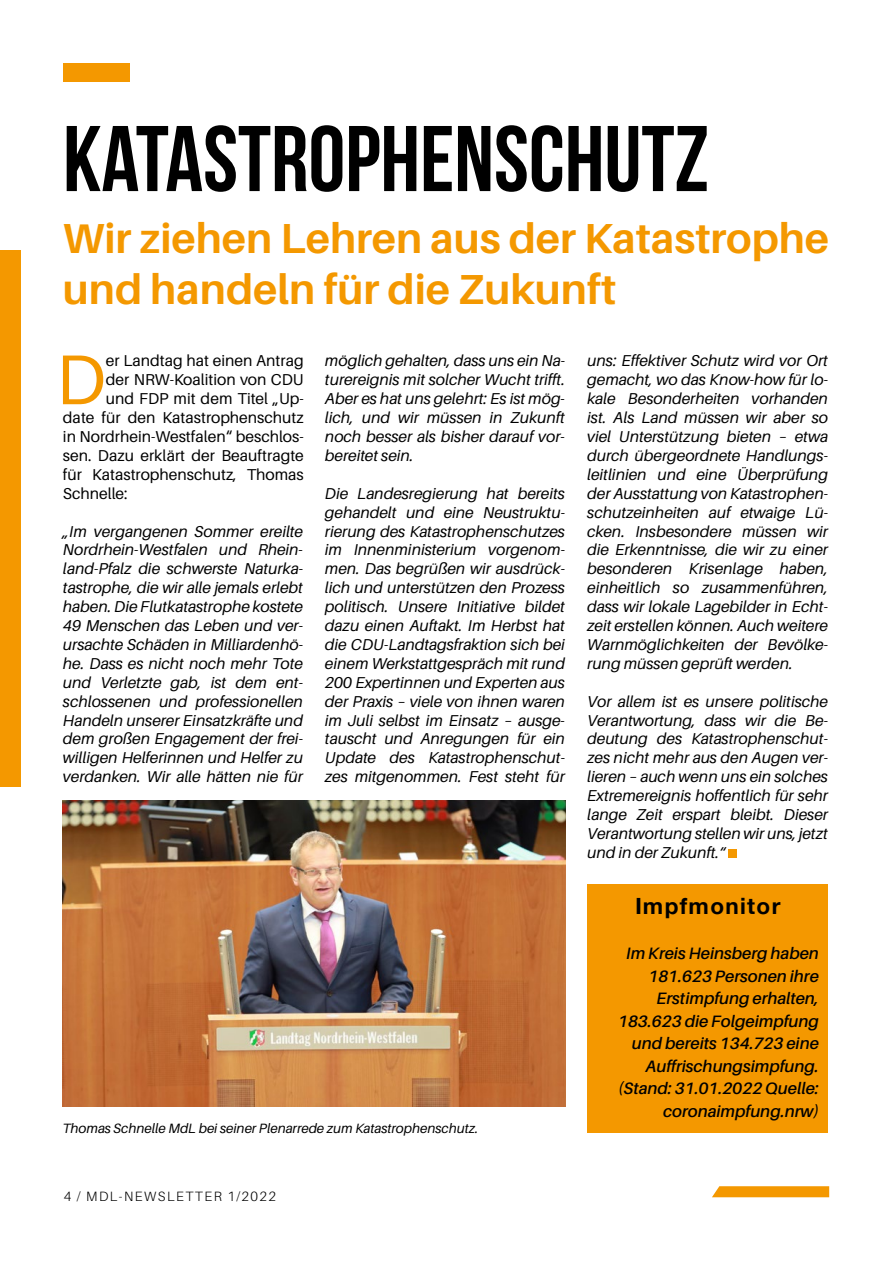
<style>
.page{position:relative;width:893px;height:1263px;background:#fff}
.page>*{position:absolute;margin:0;border:0;box-sizing:border-box;transform-origin:0 0}
.t1{font:93px "Bebas Neue";color:#000}
.t2{font:70.5px "Aileron";color:#f49800}
.t3{font:700 42px/50.4px "Aileron";color:#f49800}
.t4{font:700 22.5px "CDU Helvetica";letter-spacing:.06em;color:#000}
.t5{font:italic 600 16.5px/22.5px "Aileron";color:#000;text-align:right}
.t6{font:italic 15.75px/18.9px "Aileron";color:#000;text-align:justify}
.t7{font:15.75px "Aileron";color:#000}
.t8{font:italic 13.5px "Aileron";color:#000}
.t9{font:300 13.5px "Aileron";letter-spacing:.11em;color:#000}
</style>
<div class="page">
<div style="left:63px;top:64px;width:66px;height:18px;background:#f49800"></div>
<div style="left:0;top:251px;width:20px;height:536px;background:#f49800"></div>
<svg style="left:712px;top:1186px;width:117px;height:11px"></svg>
<div style="left:728px;top:849px;width:9px;height:9px;background:#f49800"></div>
<div style="left:587px;top:884px;width:241px;height:249px;background:#f49800"></div>
<img style="left:63px;top:800px;width:503px;height:306px">
<h1 class="t1" style="left:63px;top:108px;width:647px">KATASTROPHENSCHUTZ</h1>
<h3 class="t3" style="left:63px;top:214px;width:768px">Wir ziehen Lehren aus der Katastrophe und handeln für die Zukunft</h3>
<h2 class="t2" style="left:56px;top:341px;width:52px">D</h2>
<p class="t7" style="left:106px;top:352px;width:199px">er Landtag hat einen Antrag</p>
<p class="t7" style="left:106px;top:371px;width:199px">der NRW-Koalition von CDU</p>
<p class="t7" style="left:106px;top:390px;width:199px">und FDP mit dem Titel „Up-</p>
<p class="t7" style="left:63px;top:409px;width:242px">date für den Katastrophenschutz</p>
<p class="t7" style="left:63px;top:428px;width:242px">in Nordrhein-Westfalen“ beschlos-</p>
<p class="t7" style="left:63px;top:447px;width:242px">sen. Dazu erklärt der Beauftragte</p>
<p class="t7" style="left:63px;top:466px;width:242px">für Katastrophenschutz, Thomas</p>
<p class="t7" style="left:63px;top:485px;width:66px">Schnelle:</p>
<p class="t6" style="left:63px;top:522px;width:242px">„Im vergangenen Sommer ereilte Nordrhein-Westfalen und Rhein&shy;land-Pfalz die schwerste Naturka&shy;tastrophe, die wir alle jemals erlebt haben. Die Flutkatastrophe kostete 49 Menschen das Leben und ver&shy;ursachte Schäden in Milliardenhö&shy;he. Dass es nicht noch mehr Tote und Verletzte gab, ist dem ent&shy;schlossenen und professionellen Handeln unserer Einsatzkräfte und dem großen Engagement der frei&shy;willigen Helferinnen und Helfer zu verdanken. Wir alle hätten nie für</p>
<p class="t6" style="left:325px;top:352px;width:242px">möglich gehalten, dass uns ein Na&shy;turereignis mit solcher Wucht trifft.<br>Aber es hat uns gelehrt: Es ist mög&shy;lich, und wir müssen in Zukunft noch besser als bisher darauf vor&shy;bereitet sein.</p>
<p class="t6" style="left:325px;top:484px;width:242px">Die Landesregierung hat bereits gehandelt und eine Neustruktu&shy;rierung des Katastrophenschutzes im Innenministerium vorgenom&shy;men. Das begrüßen wir ausdrück&shy;lich und unterstützen den Prozess politisch. Unsere Initiative bildet dazu einen Auftakt. Im Herbst hat die CDU-Landtagsfraktion sich bei einem Werkstattgespräch mit rund 200 Expertinnen und Experten aus der Praxis – viele von ihnen waren im Juli selbst im Einsatz – ausge&shy;tauscht und Anregungen für ein Update des Katastrophenschut&shy;zes mitgenommen. Fest steht für</p>
<p class="t8" style="left:63px;top:1120px;width:417px">Thomas Schnelle MdL bei seiner Plenarrede zum Katastrophenschutz.</p>
<p class="t6" style="left:587px;top:352px;width:242px">uns: Effektiver Schutz wird vor Ort gemacht, wo das Know-how für lo&shy;kale Besonderheiten vorhanden ist. Als Land müssen wir aber so viel Unterstützung bieten – etwa durch übergeordnete Handlungs&shy;leitlinien und eine Überprüfung der Ausstattung von Katastrophen&shy;schutzeinheiten auf etwaige Lü&shy;cken. Insbesondere müssen wir die Erkenntnisse, die wir zu einer besonderen Krisenlage haben, einheitlich so zusammenführen, dass wir lokale Lagebilder in Echt&shy;zeit erstellen können. Auch weitere Warnmöglichkeiten der Bevölke&shy;rung müssen geprüft werden.</p>
<p class="t6" style="left:587px;top:692px;width:242px">Vor allem ist es unsere politische Verantwortung, dass wir die Be&shy;deutung des Katastrophenschut&shy;zes nicht mehr aus den Augen ver&shy;lieren – auch wenn uns ein solches Extremereignis hoffentlich für sehr lange Zeit erspart bleibt. Dieser Verantwortung stellen wir uns, jetzt und in der Zukunft.“</p>
<h3 class="t4" style="left:636px;top:892px;width:146px">Impfmonitor</h3>
<p class="t5" style="left:618px;top:942px;width:202px">Im Kreis Heinsberg haben<br>181.623 Personen ihre<br>Erstimpfung erhalten,<br>183.623 die Folgeimpfung und bereits 134.723 eine<br>Auffrischungsimpfung. (Stand: 31.01.2022 Quelle: coronaimpfung.nrw)</p>
<p class="t9" style="left:64px;top:1189px;width:214px">4 / MDL-NEWSLETTER 1/2022</p>
</div>
